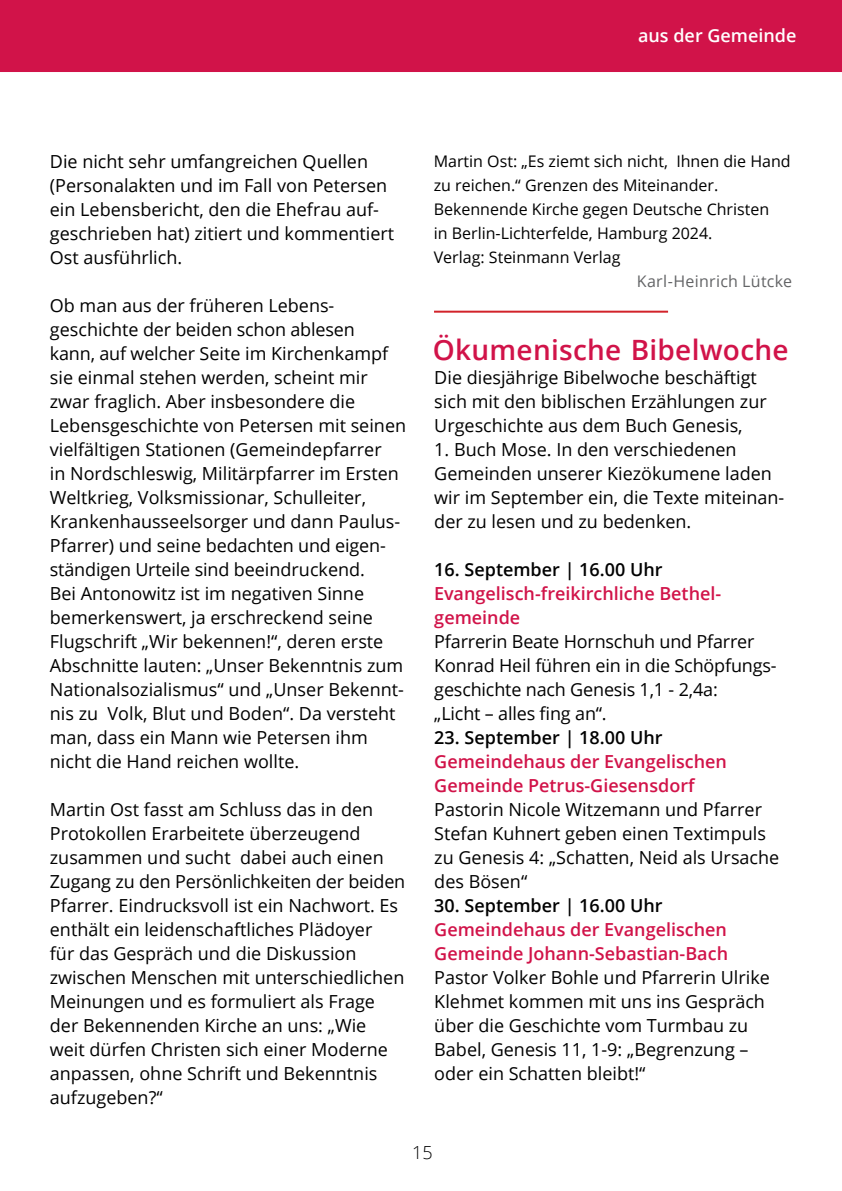
<style>
.page{position:relative;width:842px;height:1191px;background:#fff}
.page>*{position:absolute;margin:0;border:0;box-sizing:border-box;transform-origin:0 0}
.t1{font:600 28px "Open Sans";letter-spacing:.01em;color:#d11349}
.t2{font:18px/24px "Open Sans";color:#000}
.t3{font:600 18px/24px "Open Sans";color:#d11349}
.t4{font:600 18px "Open Sans";color:#000}
.t5{font:600 18px "Open Sans";color:#fff}
.t6{font:300 18px "Open Sans";color:#000}
.t7{font:16px/24px "Open Sans";color:#000}
.t8{font:16px "Open Sans";letter-spacing:.015em;color:#636466}
</style>
<div class="page">
<div style="left:0;top:0;width:842px;height:72px;background:#d11349"></div>
<hr style="left:434px;top:311px;width:234px;height:2px;background:#d2232a">
<p class="t5" style="left:638px;top:23px;width:160px">aus der Gemeinde</p>
<p class="t2" style="left:50px;top:149px;width:346px">Die nicht sehr umfangreichen Quellen (Personalakten und im Fall von Petersen ein Lebensbericht, den die Ehefrau auf&shy;geschrieben hat) zitiert und kommentiert Ost ausführlich.</p>
<p class="t2" style="left:50px;top:293px;width:358px">Ob man aus der früheren Lebens&shy;geschichte der beiden schon ablesen<br>kann, auf welcher Seite im Kirchenkampf sie einmal stehen werden, scheint mir zwar fraglich. Aber insbesondere die Lebensgeschichte von Petersen mit seinen vielfältigen Stationen (Gemeindepfarrer<br>in Nordschleswig, Militärpfarrer im Ersten Weltkrieg, Volksmissionar, Schulleiter, Krankenhausseelsorger und dann Paulus-Pfarrer) und seine bedachten und eigen&shy;ständigen Urteile sind beeindruckend.<br>Bei Antonowitz ist im negativen Sinne bemerkenswert, ja erschreckend seine Flugschrift „Wir bekennen!“, deren erste Abschnitte lauten: „Unser Bekenntnis zum Nationalsozialismus“ und „Unser Bekennt&shy;nis zu Volk, Blut und Boden“. Da versteht man, dass ein Mann wie Petersen ihm nicht die Hand reichen wollte.</p>
<p class="t2" style="left:50px;top:797px;width:357px">Martin Ost fasst am Schluss das in den Protokollen Erarbeitete überzeugend zusammen und sucht dabei auch einen Zugang zu den Persönlichkeiten der beiden Pfarrer. Eindrucksvoll ist ein Nachwort. Es enthält ein leidenschaftliches Plädoyer<br>für das Gespräch und die Diskussion zwischen Menschen mit unterschiedlichen Meinungen und es formuliert als Frage der Bekennenden Kirche an uns: „Wie weit dürfen Christen sich einer Moderne anpassen, ohne Schrift und Bekenntnis aufzugeben?“</p>
<p class="t7" style="left:434px;top:148px;width:358px">Martin Ost: „Es ziemt sich nicht, Ihnen die Hand zu reichen.“ Grenzen des Miteinander.<br>Bekennende Kirche gegen Deutsche Christen<br>in Berlin-Lichterfelde, Hamburg 2024.<br>Verlag: Steinmann Verlag</p>
<p class="t8" style="left:637px;top:270px;width:157px">Karl-Heinrich Lütcke</p>
<h1 class="t1" style="left:433px;top:331px;width:357px">Ökumenische Bibelwoche</h1>
<p class="t2" style="left:434px;top:365px;width:334px">Die diesjährige Bibelwoche beschäftigt sich mit den biblischen Erzählungen zur<br>Urgeschichte aus dem Buch Genesis,</p>
<p class="t2" style="left:434px;top:437px;width:351px">1. Buch Mose. In den verschiedenen Gemeinden unserer Kiezökumene laden wir im September ein, die Texte miteinan&shy;der zu lesen und zu bedenken.</p>
<p class="t4" style="left:434px;top:557px;width:230px">16. September | 16.00 Uhr</p>
<p class="t3" style="left:434px;top:581px;width:288px">Evangelisch-freikirchliche Bethel&shy;gemeinde</p>
<p class="t2" style="left:434px;top:629px;width:344px">Pfarrerin Beate Hornschuh und Pfarrer Konrad Heil führen ein in die Schöpfungs&shy;geschichte nach Genesis 1,1 - 2,4a:<br>„Licht – alles fing an“.</p>
<p class="t4" style="left:434px;top:725px;width:230px">23. September | 18.00 Uhr</p>
<p class="t3" style="left:434px;top:749px;width:294px">Gemeindehaus der Evangelischen<br>Gemeinde Petrus-Giesensdorf</p>
<p class="t2" style="left:434px;top:797px;width:346px">Pastorin Nicole Witzemann und Pfarrer<br>Stefan Kuhnert geben einen Textimpuls zu Genesis 4: „Schatten, Neid als Ursache des Bösen“</p>
<p class="t4" style="left:434px;top:893px;width:230px">30. September | 16.00 Uhr</p>
<p class="t3" style="left:434px;top:917px;width:295px">Gemeindehaus der Evangelischen<br>Gemeinde Johann-Sebastian-Bach</p>
<p class="t2" style="left:434px;top:965px;width:337px">Pastor Volker Bohle und Pfarrerin Ulrike Klehmet kommen mit uns ins Gespräch über die Geschichte vom Turmbau zu Babel, Genesis 11, 1-9: „Begrenzung – oder ein Schatten bleibt!“</p>
<p class="t6" style="left:412px;top:1140px;width:22px">15</p>
</div>
